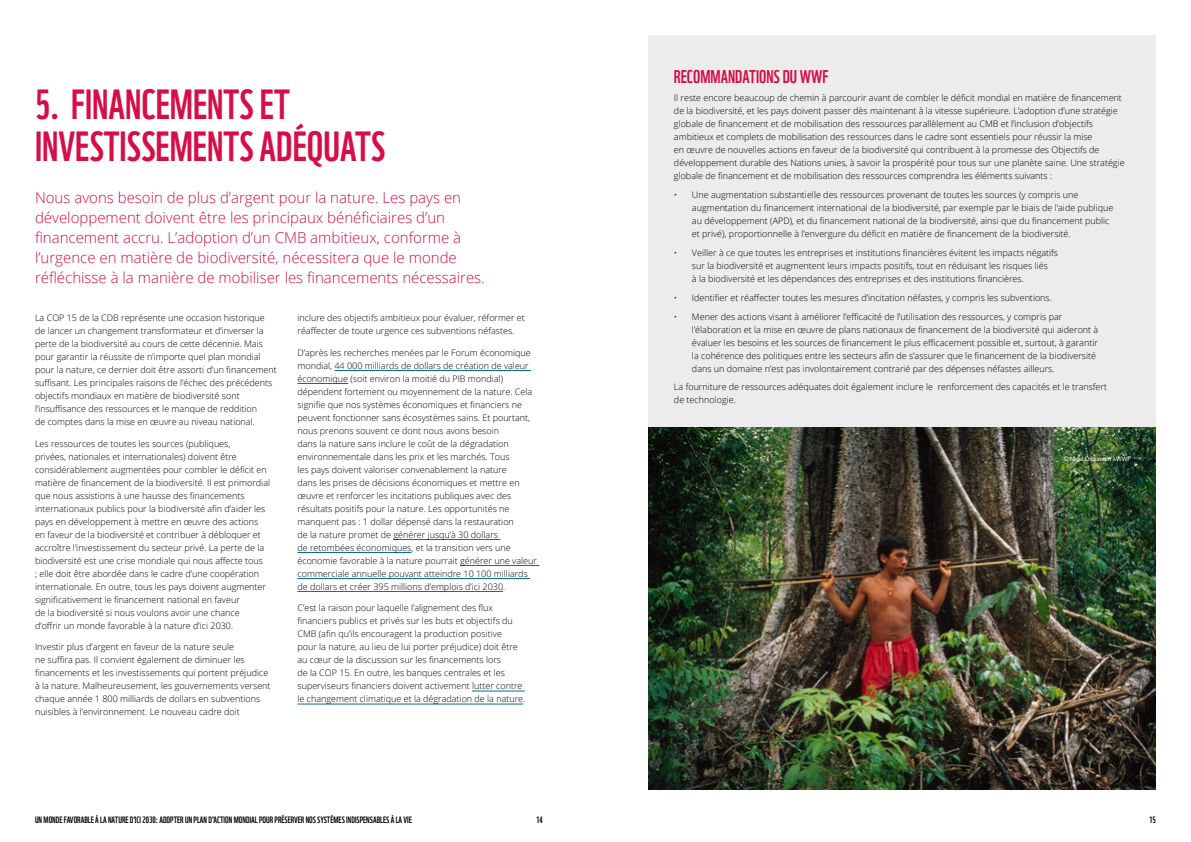
<style>
.page{position:relative;width:1191px;height:842px;background:#fff}
.page>*{position:absolute;margin:0;border:0;box-sizing:border-box;transform-origin:0 0}
.Heading_2{font:41px/41.8px "WWF";color:#d60e47}
.Contents{font:18px "WWF";color:#d60e47}
.Standfirst{font:300 15px/20px "Open Sans";color:#d60e47}
.Bodycopy{font:300 9px/13px "Open Sans";color:#000}
.Folio{font:9px "WWF";color:#000}
.Copyright_Credit{font:6px "Arial";color:#fff}
</style>
<div class="page">
<img style="left:648px;top:426px;width:508px;height:363px">
<hr style="left:334px;top:370px;width:197px;height:1px;background:#00728f">
<hr style="left:297px;top:383px;width:51px;height:1px;background:#00728f">
<hr style="left:393px;top:539px;width:107px;height:1px;background:#00728f">
<hr style="left:297px;top:552px;width:114px;height:1px;background:#00728f">
<hr style="left:460px;top:565px;width:79px;height:1px;background:#00728f">
<hr style="left:297px;top:578px;width:233px;height:1px;background:#00728f">
<hr style="left:297px;top:591px;width:206px;height:1px;background:#00728f">
<hr style="left:472px;top:691px;width:53px;height:1px;background:#00728f">
<hr style="left:297px;top:704px;width:226px;height:1px;background:#00728f">
<div style="left:648px;top:35px;width:508px;height:391px;background:#ececec"></div>
<p class="Heading_2" style="left:35px;top:79px;width:352px">5. FINANCEMENTS ET<br>INVESTISSEMENTS ADÉQUATS</p>
<p class="Standfirst" style="left:35px;top:187px;width:451px">Nous avons besoin de plus d’argent pour la nature. Les pays en développement doivent être les principaux bénéficiaires d’un financement accru. L’adoption d’un CMB ambitieux, conforme à l’urgence en matière de biodiversité, nécessitera que le monde réfléchisse à la manière de mobiliser les financements nécessaires.</p>
<p class="Bodycopy" style="left:35px;top:311px;width:243px">La COP 15 de la CDB représente une occasion historique de lancer un changement transformateur et d’inverser la perte de la biodiversité au cours de cette décennie. Mais pour garantir la réussite de n’importe quel plan mondial pour la nature, ce dernier doit être assorti d’un financement suffisant. Les principales raisons de l’échec des précédents objectifs mondiaux en matière de biodiversité sont l’insuffisance des ressources et le manque de reddition<br>de comptes dans la mise en œuvre au niveau national.</p>
<p class="Bodycopy" style="left:35px;top:436px;width:237px">Les ressources de toutes les sources (publiques,<br>privées, nationales et internationales) doivent être considérablement augmentées pour combler le déficit en matière de financement de la biodiversité. Il est primordial que nous assistions à une hausse des financements internationaux publics pour la biodiversité afin d’aider les pays en développement à mettre en œuvre des actions en faveur de la biodiversité et contribuer à débloquer et accroître l’investissement du secteur privé. La perte de la biodiversité est une crise mondiale qui nous affecte tous<br>; elle doit être abordée dans le cadre d’une coopération internationale. En outre, tous les pays doivent augmenter significativement le financement national en faveur<br>de la biodiversité si nous voulons avoir une chance<br>d’offrir un monde favorable à la nature d’ici 2030.</p>
<p class="Bodycopy" style="left:35px;top:640px;width:237px">Investir plus d’argent en faveur de la nature seule<br>ne suffira pas. Il convient également de diminuer les financements et les investissements qui portent préjudice à la nature. Malheureusement, les gouvernements versent chaque année 1 800 milliards de dollars en subventions nuisibles à l’environnement. Le nouveau cadre doit</p>
<p class="Bodycopy" style="left:297px;top:311px;width:229px">inclure des objectifs ambitieux pour évaluer, réformer et réaffecter de toute urgence ces subventions néfastes.</p>
<p class="Bodycopy" style="left:297px;top:345px;width:241px">D’après les recherches menées par le Forum économique mondial, 44 000 milliards de dollars de création de valeur économique (soit environ la moitié du PIB mondial) dépendent fortement ou moyennement de la nature. Cela signifie que nos systèmes économiques et financiers ne peuvent fonctionner sans écosystèmes sains. Et pourtant, nous prenons souvent ce dont nous avons besoin<br>dans la nature sans inclure le coût de la dégradation environnementale dans les prix et les marchés. Tous<br>les pays doivent valoriser convenablement la nature<br>dans les prises de décisions économiques et mettre en œuvre et renforcer les incitations publiques avec des résultats positifs pour la nature. Les opportunités ne manquent pas : 1 dollar dépensé dans la restauration<br>de la nature promet de générer jusqu’à 30 dollars<br>de retombées économiques, et la transition vers une économie favorable à la nature pourrait générer une valeur commerciale annuelle pouvant atteindre 10 100 milliards de dollars et créer 395 millions d’emplois d’ici 2030.</p>
<p class="Bodycopy" style="left:297px;top:601px;width:229px">C’est la raison pour laquelle l’alignement des flux financiers publics et privés sur les buts et objectifs du CMB (afin qu’ils encouragent la production positive<br>pour la nature, au lieu de lui porter préjudice) doit être au cœur de la discussion sur les financements lors<br>de la COP 15. En outre, les banques centrales et les superviseurs financiers doivent activement lutter contre le changement climatique et la dégradation de la nature.</p>
<p class="Folio" style="left:35px;top:813px;width:378px">UN MONDE FAVORABLE À LA NATURE D’ICI 2030: ADOPTER UN PLAN D’ACTION MONDIAL POUR PRÉSERVER NOS SYSTÈMES INDISPENSABLES À LA VIE</p>
<p class="Folio" style="left:536px;top:813px;width:8px">14</p>
<p class="Contents" style="left:674px;top:62px;width:156px">RECOMMANDATIONS DU WWF</p>
<p class="Bodycopy" style="left:674px;top:91px;width:452px">Il reste encore beaucoup de chemin à parcourir avant de combler le déficit mondial en matière de financement de la biodiversité, et les pays doivent passer dès maintenant à la vitesse supérieure. L’adoption d’une stratégie globale de financement et de mobilisation des ressources parallèlement au CMB et l’inclusion d’objectifs ambitieux et complets de mobilisation des ressources dans le cadre sont essentiels pour réussir la mise<br>en œuvre de nouvelles actions en faveur de la biodiversité qui contribuent à la promesse des Objectifs de développement durable des Nations unies, à savoir la prospérité pour tous sur une planète saine. Une stratégie globale de financement et de mobilisation des ressources comprendra les éléments suivants :</p>
<p class="Bodycopy" style="left:692px;top:188px;width:423px;text-indent:-18px">• Une augmentation substantielle des ressources provenant de toutes les sources (y compris une augmentation du financement international de la biodiversité, par exemple par le biais de l’aide publique au développement (APD), et du financement national de la biodiversité, ainsi que du financement public et privé), proportionnelle à l’envergure du déficit en matière de financement de la biodiversité.</p>
<p class="Bodycopy" style="left:692px;top:246px;width:368px;text-indent:-18px">• Veiller à ce que toutes les entreprises et institutions financières évitent les impacts négatifs sur la biodiversité et augmentent leurs impacts positifs, tout en réduisant les risques liés<br>à la biodiversité et les dépendances des entreprises et des institutions financières.</p>
<p class="Bodycopy" style="left:674px;top:291px;width:379px">• Identifier et réaffecter toutes les mesures d’incitation néfastes, y compris les subventions.</p>
<p class="Bodycopy" style="left:692px;top:309px;width:408px;text-indent:-18px">• Mener des actions visant à améliorer l’efficacité de l’utilisation des ressources, y compris par l’élaboration et la mise en œuvre de plans nationaux de financement de la biodiversité qui aideront à évaluer les besoins et les sources de financement le plus efficacement possible et, surtout, à garantir la cohérence des politiques entre les secteurs afin de s’assurer que le financement de la biodiversité dans un domaine n’est pas involontairement contrarié par des dépenses néfastes ailleurs.</p>
<p class="Bodycopy" style="left:674px;top:380px;width:434px">La fourniture de ressources adéquates doit également inclure le renforcement des capacités et le transfert de technologie.</p>
<p class="Copyright_Credit" style="left:1063px;top:455px;width:69px">© Nigel Dickinson / WWF</p>
<p class="Folio" style="left:1149px;top:813px;width:8px">15</p>
</div>
